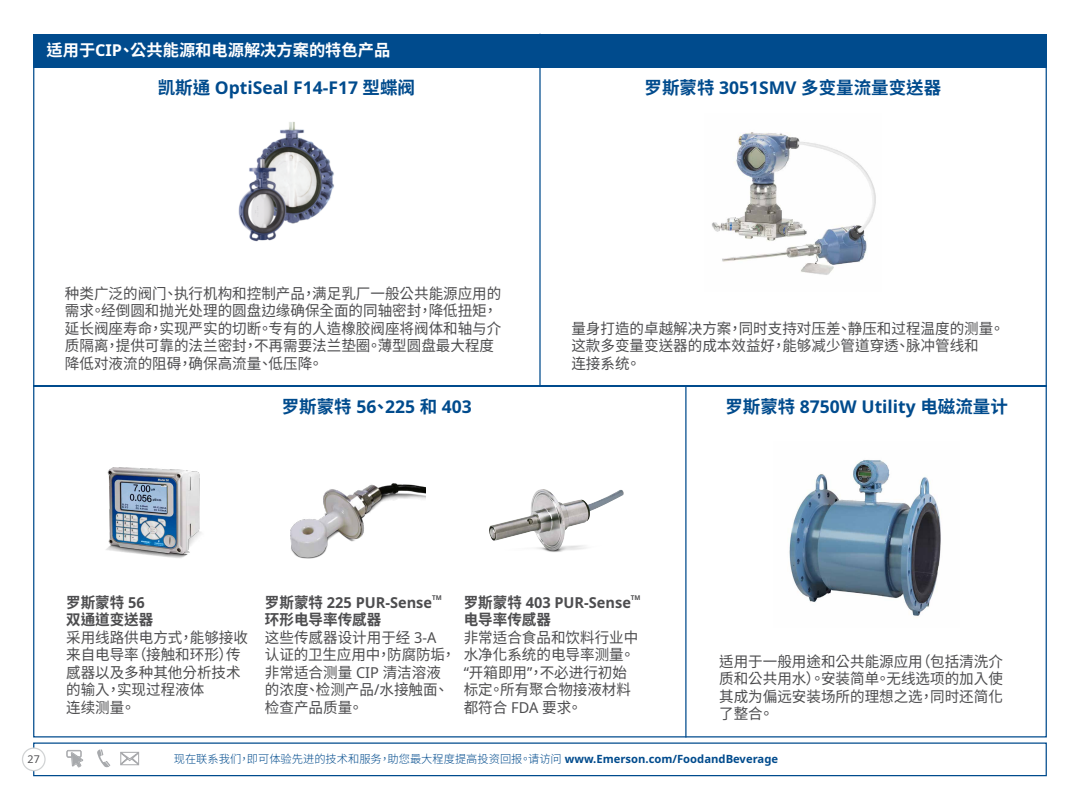
<style>
.page{position:relative;width:1080px;height:810px;background:#fff}
.page>*{position:absolute;margin:0;border:0;box-sizing:border-box;transform-origin:0 0}
.t1{font:700 17.5px "Noto Sans";color:#004b8d}
.t2{font:700 17.5px "Noto Sans CJ Ktc";color:#004b8d}
.t3{font:700 16.25px "Noto Sans CJ Ktc";color:#fff}
.t4{font:15px/17.5px "Noto Sans CJ Ktc";color:#4d4d4f}
.t5{font:700 15px "Noto Sans";color:#4d4d4f}
.t6{font:700 15px/17.5px "Noto Sans CJ Ktc";color:#4d4d4f}
.t7{font:300 11.25px "Noto Sans CJ Ktc";color:#004b8d}
.t8{font:10.62px "Noto Sans";color:#4d4d4f}
.t9{font:700 6.5px "Noto Sans";color:#4d4d4f}
.s1{font-family:"Noto Sans"}
.s2{font-family:"Noto Sans CJ Ktc"}
.s3{font-weight:700}
.s4{font-family:"Noto Sans";font-weight:700}
</style>
<div class="page">
<div style="left:33px;top:34px;width:1014px;height:34px;background:#004b8d"></div>
<hr style="left:33px;top:385px;width:1014px;height:2px;background:#004b8d">
<svg style="left:97px;top:749px;width:13px;height:18px"></svg>
<svg style="left:120px;top:751px;width:19px;height:15px"></svg>
<svg style="left:67px;top:750px;width:16px;height:17px"></svg>
<div style="left:33px;top:742px;width:1014px;height:34px;border:1px solid #004b8d"></div>
<img style="left:711px;top:132px;width:165px;height:143px">
<img style="left:789px;top:460px;width:152px;height:156px">
<img style="left:238px;top:122px;width:96px;height:120px">
<img style="left:106px;top:467px;width:96px;height:91px">
<img style="left:290px;top:484px;width:135px;height:74px">
<img style="left:490px;top:489px;width:134px;height:63px">
<hr style="left:539px;top:34px;width:2px;height:353px;background:#004b8d">
<hr style="left:685px;top:385px;width:2px;height:353px;background:#004b8d">
<div style="left:22px;top:748px;width:23px;height:23px;background:#fff;border-radius:50%"></div>
<div style="left:22px;top:748px;width:24px;height:23px;border:1px solid #d1d3d4;border-radius:50%"></div>
<p class="t3" style="left:47px;top:41px;width:345px">适用于<span class="s1">CIP</span>、公共能源和电源解决方案的特色产品</p>
<p class="t1" style="left:158px;top:76px;width:259px"><span class="s2">凯斯通</span> OptiSeal F14-F17 <span class="s2">型蝶阀</span></p>
<p class="t2" style="left:645px;top:78px;width:298px">罗斯蒙特 <span class="s1">3051SMV</span> 多变量流量变送器</p>
<p class="t4" style="left:65px;top:285px;width:438px">种类广泛的阀门、执行机构和控制产品，满足乳厂一般公共能源应用的需求。经倒圆和抛光处理的圆盘边缘确保全面的同轴密封，降低扭矩，延长阀座寿命，实现严实的切断。专有的人造橡胶阀座将阀体和轴与介质隔离，提供可靠的法兰密封，不再需要法兰垫圈。薄型圆盘最大程度降低对液流的阻碍，确保高流量、低压降。</p>
<p class="t4" style="left:571px;top:320px;width:434px">量身打造的卓越解决方案，同时支持对压差、静压和过程温度的测量。这款多变量变送器的成本效益好，能够减少管道穿透、脉冲管线和<br>连接系统。</p>
<p class="t1" style="left:282px;top:395px;width:191px"><span class="s2">罗斯蒙特</span> 56<span class="s2">、</span>225 <span class="s2">和</span> 403</p>
<p class="t1" style="left:725px;top:395px;width:284px"><span class="s2">罗斯蒙特</span> 8750W Utility <span class="s2">电磁流量计</span></p>
<p class="t8" style="left:28px;top:752px;width:14px">27</p>
<p class="t6" style="left:66px;top:594px;width:89px">罗斯蒙特 <span class="s1">56</span>双通道变送器</p>
<p class="t4" style="left:66px;top:629px;width:183px">采用线路供电方式，能够接收来自电导率（接触和环形）传感器以及多种其他分析技术的输入，实现过程液体<br>连续测量。</p>
<p class="t5" style="left:265px;top:592px;width:169px"><span class="s2">罗斯蒙特</span> 225 PUR-Sense</p>
<p class="t9" style="left:432px;top:593px;width:11px">TM</p>
<p class="t4" style="left:265px;top:611px;width:192px"><span class="s3">环形电导率传感器<br></span>这些传感器设计用于经 <span class="s1">3-A<br></span>认证的卫生应用中，防腐防垢，非常适合测量 <span class="s1">CIP</span> 清洁溶液的浓度、检测产品<span class="s1">/</span>水接触面、检查产品质量。</p>
<p class="t5" style="left:464px;top:592px;width:169px"><span class="s2">罗斯蒙特</span> 403 PUR-Sense</p>
<p class="t9" style="left:631px;top:593px;width:11px">TM</p>
<p class="t6" style="left:464px;top:611px;width:89px">电导率传感器</p>
<p class="t4" style="left:464px;top:629px;width:176px">非常适合食品和饮料行业中水净化系统的电导率测量。<span class="s1">“</span>开箱即用<span class="s1">”</span>，不必进行初始标定。所有聚合物接液材料都符合 <span class="s1">FDA</span> 要求。</p>
<p class="t4" style="left:719px;top:653px;width:285px;text-align:justify">适用于一般用途和公共能源应用（包括清洗介质和公共用水）。安装简单。无线选项的加入使其成为偏远安装场所的理想之选，同时还简化了整合。</p>
<p class="t7" style="left:174px;top:753px;width:606px">现在联系我们，即可体验先进的技术和服务，助您最大程度提高投资回报。请访问 <span class="s4">www.Emerson.com/FoodandBeverage</span></p>
</div>
